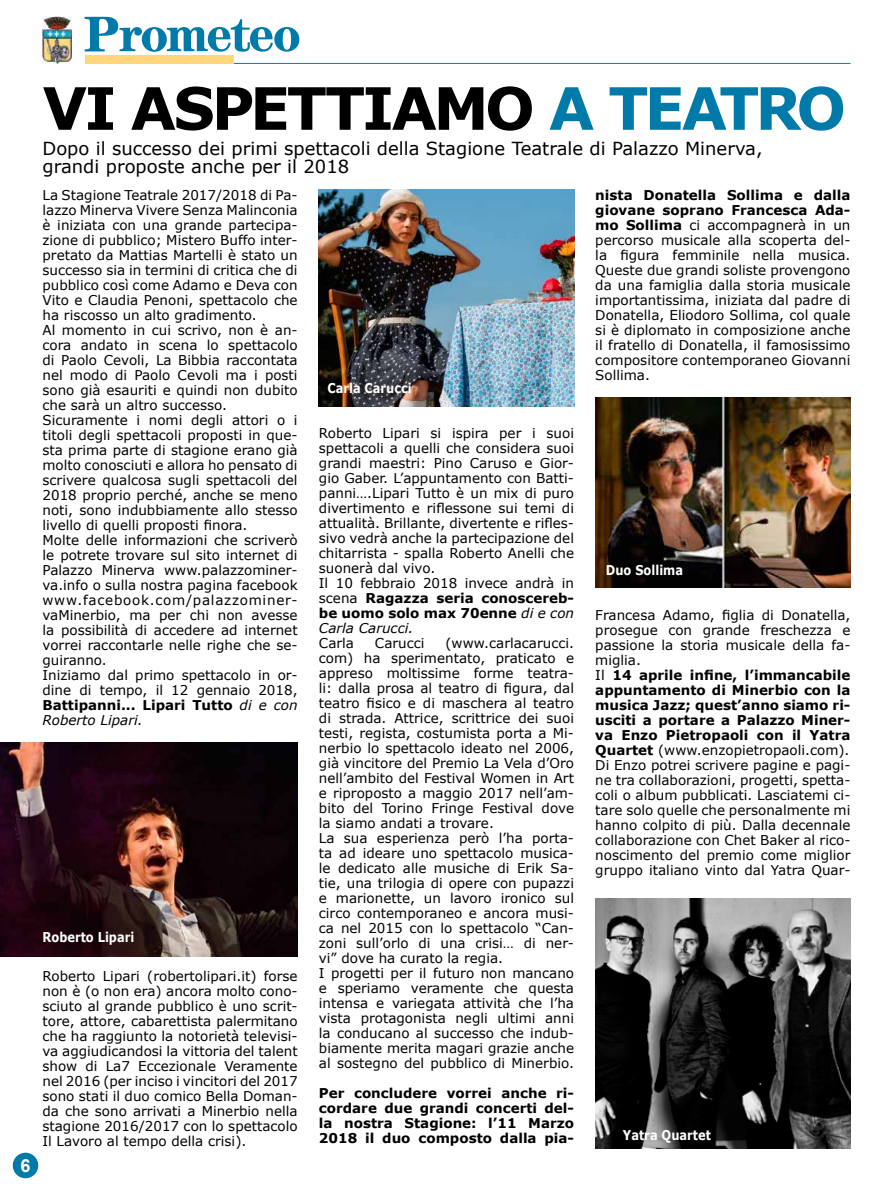
<style>
.page{position:relative;width:893px;height:1191px;background:#fff}
.page>*{position:absolute;margin:0;border:0;box-sizing:border-box;transform-origin:0 0}
.t1{font:700 58.5px "Verdana";letter-spacing:-.06em;color:#000}
.t2{font:18px/18px "Verdana";color:#000}
.t3{font:700 18px "Arial";color:#fff}
.t4{font:13.5px/15px "Verdana";color:#000}
.t5{font:700 13.5px/15px "Verdana";color:#000;text-align:justify}
.t6{font:700 13.5px "Verdana";color:#fff;scale:.85 1}
.s1{color:#007ba9}
.s2{font-weight:700}
.s3{font-style:italic}
</style>
<div class="page">
<img style="left:43px;top:16px;width:29px;height:47px">
<div style="left:14px;top:1153px;width:24px;height:24px;background:#007ba9;border-radius:50%"></div>
<div style="left:13px;top:1152px;width:25px;height:26px;border:2px solid #007ba9;border-radius:50%"></div>
<svg style="left:85px;top:17px;width:215px;height:35px"></svg>
<hr style="left:85px;top:63px;width:765px;height:1px;background:#007ba9">
<div style="left:85px;top:55px;width:149px;height:9px;background:#ffd77b"></div>
<img style="left:0;top:742px;width:298px;height:214px">
<img style="left:319px;top:190px;width:255px;height:217px">
<img style="left:595px;top:898px;width:255px;height:250px">
<img style="left:595px;top:397px;width:255px;height:191px">
<h2 class="t3" style="left:21px;top:1153px;width:12px">6</h2>
<h1 class="t1" style="left:43px;top:71px;width:799px">VI ASPETTIAMO <span class="s1">A TEATRO</span></h1>
<h2 class="t2" style="left:43px;top:139px;width:722px">Dopo il successo dei primi spettacoli della Stagione Teatrale di Palazzo Minerva, grandi proposte anche per il 2018</h2>
<p class="t4" style="left:43px;top:187px;width:257px">La Stagione Teatrale 2017/2018 di Pa&shy;lazzo Minerva Vivere Senza Malinconia è iniziata con una grande partecipa&shy;zione di pubblico; Mistero Buffo inter&shy;pretato da Mattias Martelli è stato un successo sia in termini di critica che di pubblico così come Adamo e Deva con Vito e Claudia Penoni, spettacolo che ha riscosso un alto gradimento.<br>Al momento in cui scrivo, non è an&shy;cora andato in scena lo spettacolo di Paolo Cevoli, La Bibbia raccontata nel modo di Paolo Cevoli ma i posti sono già esauriti e quindi non dubito che sarà un altro successo.<br>Sicuramente i nomi degli attori o i titoli degli spettacoli proposti in que&shy;sta prima parte di stagione erano già molto conosciuti e allora ho pensato di scrivere qualcosa sugli spettacoli del 2018 proprio perché, anche se meno noti, sono indubbiamente allo stesso livello di quelli proposti finora.<br>Molte delle informazioni che scriverò le potrete trovare sul sito internet di Palazzo Minerva www.palazzominer&shy;va.info o sulla nostra pagina facebook www.facebook.com/palazzominer&shy;vaMinerbio, ma per chi non avesse la possibilità di accedere ad internet vorrei raccontarle nelle righe che se&shy;guiranno.<br>Iniziamo dal primo spettacolo in or&shy;dine di tempo, il 12 gennaio 2018, <span class="s2">Battipanni... Lipari Tutto</span> <span class="s3">di e con Roberto Lipari.</span></p>
<p class="t6" style="left:43px;top:928px;width:109px">Roberto Lipari</p>
<p class="t4" style="left:43px;top:967px;width:257px;text-align:justify">Roberto Lipari (robertolipari.it) forse non è (o non era) ancora molto cono&shy;sciuto al grande pubblico è uno scrit&shy;tore, attore, cabarettista palermitano che ha raggiunto la notorietà televisi&shy;va aggiudicandosi la vittoria del talent show di La7 Eccezionale Veramente nel 2016 (per inciso i vincitori del 2017 sono stati il duo comico Bella Doman&shy;da che sono arrivati a Minerbio nella stagione 2016/2017 con lo spettacolo Il Lavoro al tempo della crisi).</p>
<p class="t6" style="left:327px;top:380px;width:101px">Carla Carucci</p>
<p class="t4" style="left:319px;top:425px;width:257px">Roberto Lipari si ispira per i suoi spettacoli a quelli che considera suoi grandi maestri: Pino Caruso e Gior&shy;gio Gaber. L’appuntamento con Batti&shy;panni….Lipari Tutto è un mix di puro divertimento e riflessone sui temi di attualità. Brillante, divertente e rifles&shy;sivo vedrà anche la partecipazione del chitarrista - spalla Roberto Anelli che suonerà dal vivo.<br>Il 10 febbraio 2018 invece andrà in scena <span class="s2">Ragazza seria conoscereb&shy;be uomo solo max 70enne</span> <span class="s3">di e con Carla Carucci.</span></p>
<p class="t4" style="left:319px;top:635px;width:37px">Carla</p>
<p class="t4" style="left:375px;top:635px;width:51px">Carucci</p>
<p class="t4" style="left:319px;top:635px;width:257px;text-indent:127px">(www.carlacarucci. com) ha sperimentato, praticato e appreso moltissime forme teatra&shy;li: dalla prosa al teatro di figura, dal teatro fisico e di maschera al teatro di strada. Attrice, scrittrice dei suoi testi, regista, costumista porta a Mi&shy;nerbio lo spettacolo ideato nel 2006, già vincitore del Premio La Vela d’Oro nell’ambito del Festival Women in Art e riproposto a maggio 2017 nell’am&shy;bito del Torino Fringe Festival dove la siamo andati a trovare.<br>La sua esperienza però l’ha porta&shy;ta ad ideare uno spettacolo musica&shy;le dedicato alle musiche di Erik Sa&shy;tie, una trilogia di opere con pupazzi e marionette, un lavoro ironico sul circo contemporaneo e ancora musi&shy;ca nel 2015 con lo spettacolo “Can&shy;zoni sull’orlo di una crisi… di ner&shy;vi” dove ha curato la regia.<br>I progetti per il futuro non mancano e speriamo veramente che questa intensa e variegata attività che l’ha vista protagonista negli ultimi anni la conducano al successo che indub&shy;biamente merita magari grazie anche al sostegno del pubblico di Minerbio.</p>
<p class="t5" style="left:319px;top:1085px;width:257px">Per concludere vorrei anche ri&shy;cordare due grandi concerti del&shy;la nostra Stagione: l’11 Marzo 2018 il duo composto dalla pia-</p>
<p class="t4" style="left:595px;top:187px;width:257px;text-align:justify"><span class="s2">nista Donatella Sollima e dalla giovane soprano Francesca Ada&shy;mo Sollima</span> ci accompagnerà in un percorso musicale alla scoperta del&shy;la figura femminile nella musica.<br>Queste due grandi soliste provengono da una famiglia dalla storia musicale importantissima, iniziata dal padre di Donatella, Eliodoro Sollima, col quale si è diplomato in composizione anche il fratello di Donatella, il famosissimo compositore contemporaneo Giovanni Sollima.</p>
<p class="t6" style="left:606px;top:562px;width:92px">Duo Sollima</p>
<p class="t4" style="left:595px;top:607px;width:257px">Francesa Adamo, figlia di Donatella, prosegue con grande freschezza e passione la storia musicale della fa&shy;miglia.<br>Il <span class="s2">14 aprile infine, l’immancabile appuntamento di Minerbio con la musica Jazz; quest’anno siamo ri&shy;usciti a portare a Palazzo Miner&shy;va Enzo Pietropaoli con il Yatra Quartet</span> (www.enzopietropaoli.com).<br>Di Enzo potrei scrivere pagine e pagi&shy;ne tra collaborazioni, progetti, spetta&shy;coli o album pubblicati. Lasciatemi ci&shy;tare solo quelle che personalmente mi hanno colpito di più. Dalla decennale collaborazione con Chet Baker al rico&shy;noscimento del premio come miglior gruppo italiano vinto dal Yatra Quar-</p>
<p class="t6" style="left:623px;top:1126px;width:105px">Yatra Quartet</p>
</div>
